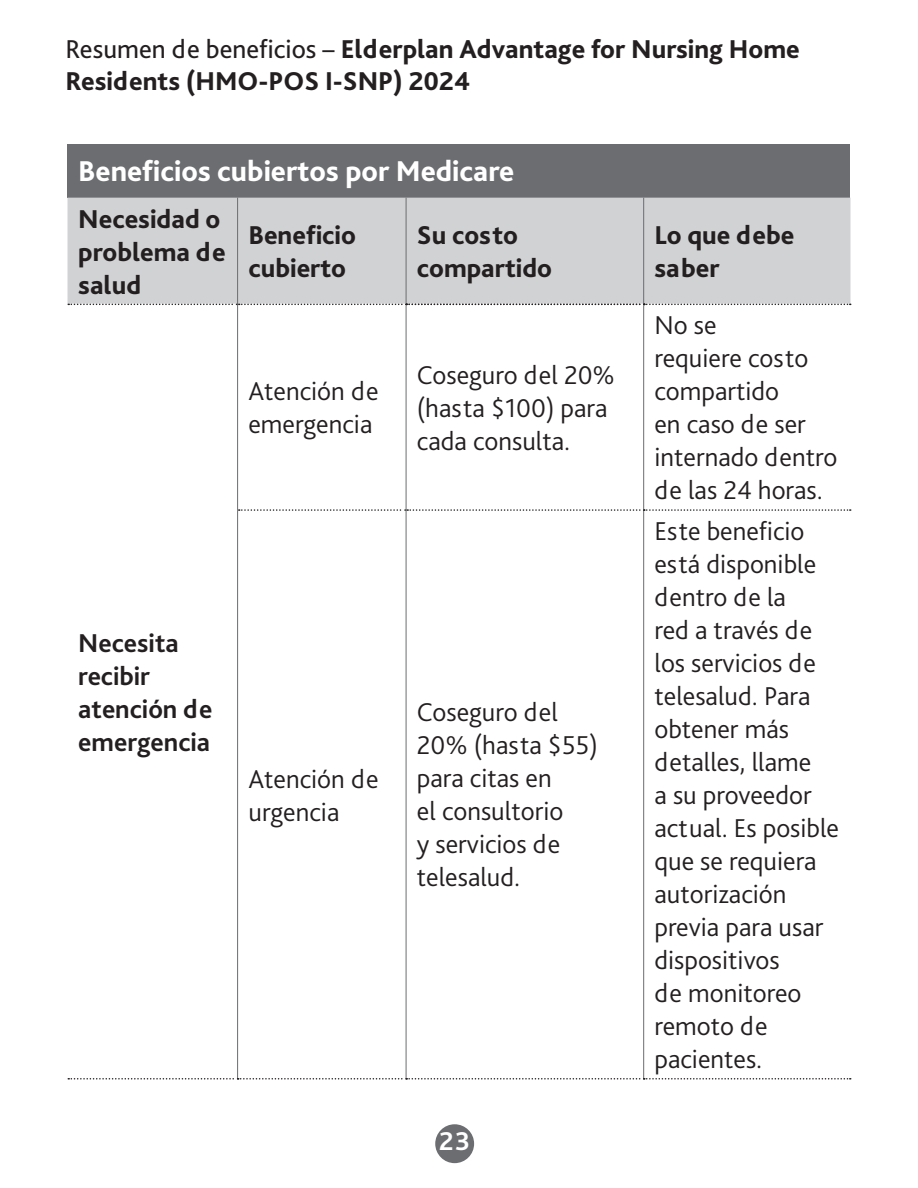
<style>
.page{position:relative;width:918px;height:1188px;background:#fff}
.page>*{position:absolute;margin:0;border:0;box-sizing:border-box;transform-origin:0 0}
.t1{font:800 30px "Bliss Pro";color:#fff}
.t2{font:300 27px/33px "Bliss Pro";color:#231f20}
.t3{font:800 27px/33px "Bliss Pro";color:#231f20}
.t4{font:700 27px/33px "Bliss Pro";color:#231f20}
.t5{font:700 27px "Bliss Pro";color:#fff}
.s1{font-weight:400}
</style>
<div class="page">
<div style="left:68px;top:144px;width:782px;height:54px;background:#6c6d70"></div>
<div style="left:68px;top:198px;width:782px;height:106px;background:#d1d2d4"></div>
<hr style="left:237px;top:198px;width:1px;height:106px;background:#6c6d70">
<hr style="left:406px;top:198px;width:1px;height:106px;background:#6c6d70">
<hr style="left:643px;top:198px;width:1px;height:106px;background:#6c6d70">
<hr style="left:237px;top:304px;width:1px;height:206px;background:#6c6d70">
<hr style="left:237px;top:510px;width:1px;height:568px;background:#6c6d70">
<hr style="left:643px;top:305px;width:1px;height:204px;background:#6c6d70">
<hr style="left:643px;top:511px;width:1px;height:567px;background:#6c6d70">
<hr style="left:406px;top:305px;width:1px;height:205px;background:#6c6d70">
<hr style="left:406px;top:510px;width:1px;height:568px;background:#6c6d70">
<svg style="left:68px;top:304px;width:783px;height:1px"></svg>
<svg style="left:68px;top:1078px;width:783px;height:2px"></svg>
<svg style="left:239px;top:509px;width:612px;height:2px"></svg>
<div style="left:435px;top:1124px;width:39px;height:39px;background:#6c6d70;border-radius:50%"></div>
<p class="t3" style="left:66px;top:32px;width:736px;line-height:32.4px"><span class="s1">Resumen de beneficios –</span> Elderplan Advantage for Nursing Home<br>Residents (HMO‑POS I‑SNP) 2024</p>
<p class="t1" style="left:78px;top:153px;width:437px">Beneficios cubiertos por Medicare</p>
<p class="t3" style="left:78px;top:201px;width:149px">Necesidad o problema de salud</p>
<p class="t3" style="left:248px;top:218px;width:109px">Beneficio cubierto</p>
<p class="t3" style="left:417px;top:218px;width:137px">Su costo compartido</p>
<p class="t3" style="left:654px;top:218px;width:141px">Lo que debe saber</p>
<p class="t2" style="left:248px;top:374px;width:132px">Atención de emergencia</p>
<p class="t2" style="left:417px;top:358px;width:200px">Coseguro del 20% (hasta $100) para cada consulta.</p>
<p class="t4" style="left:78px;top:626px;width:136px">Necesita recibir atención de emergencia</p>
<p class="t2" style="left:248px;top:761px;width:132px">Atención de urgencia</p>
<p class="t2" style="left:417px;top:695px;width:183px">Coseguro del<br>20% (hasta $55) para citas en<br>el consultorio<br>y servicios de telesalud.</p>
<p class="t5" style="left:439px;top:1125px;width:32px">23</p>
<p class="t2" style="left:654px;top:308px;width:184px">No se<br>requiere costo compartido<br>en caso de ser internado dentro de las 24 horas.</p>
<p class="t2" style="left:654px;top:514px;width:186px">Este beneficio está disponible dentro de la<br>red a través de los servicios de telesalud. Para obtener más detalles, llame<br>a su proveedor actual. Es posible que se requiera autorización previa para usar dispositivos<br>de monitoreo remoto de pacientes.</p>
</div>
